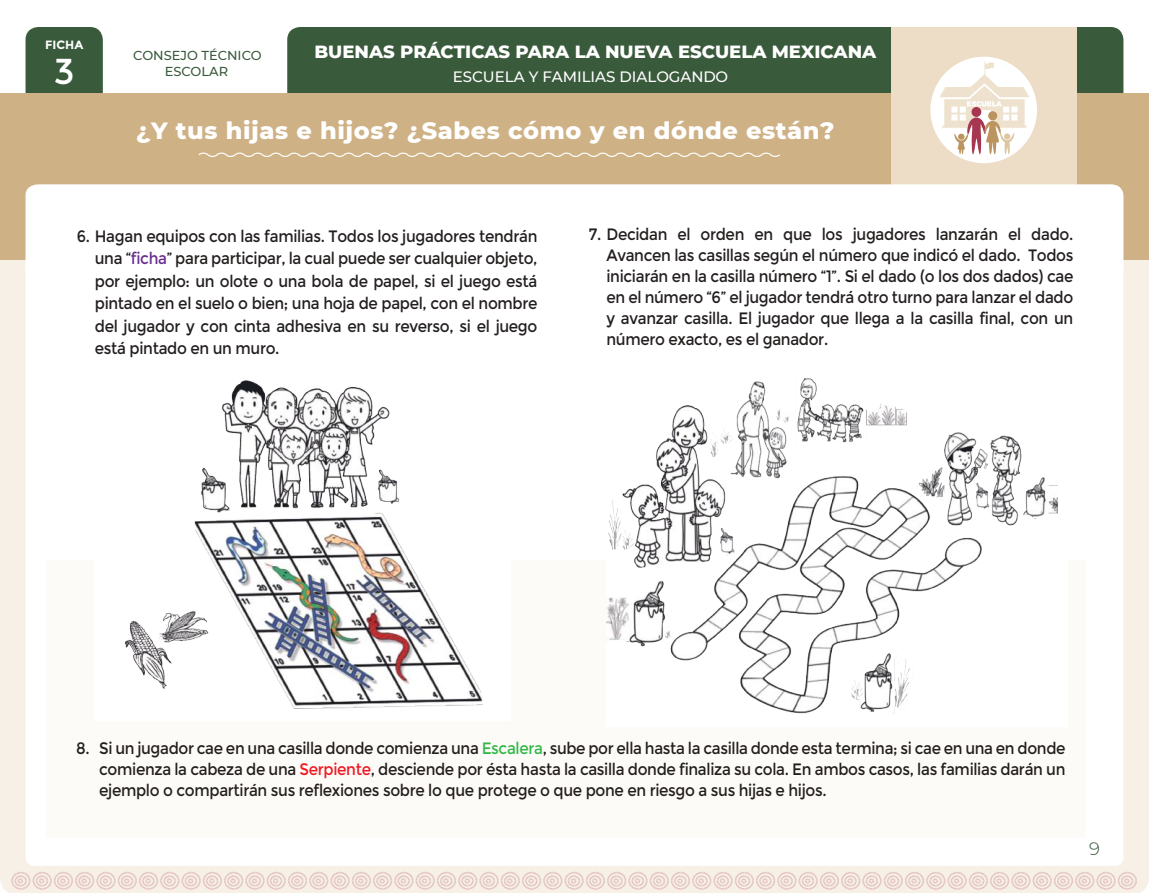
<style>
.page{position:relative;width:1149px;height:893px;background:#fff}
.page>*{position:absolute;margin:0;border:0;box-sizing:border-box;transform-origin:0 0}
.t1{font:36px "Montserrat";color:#fff}
.t2{font:800 24px "Montserrat";letter-spacing:.025em;color:#fff}
.t3{font:800 18px "Montserrat";color:#fff}
.t4{font:300 18px "Montserrat";color:#3a5a3c}
.t5{font:16.5px/21px "Montserrat";letter-spacing:-.02em;color:#241f1f;text-align:justify;scale:.92 1}
.t6{font:16.5px "Montserrat";letter-spacing:-.02em;color:#241f1f;scale:.9 1}
.t7{font:500 15px "Montserrat";color:#fff}
.t8{font:500 12.9px "Montserrat";color:#3a5a3c}
.t9{font:700 12px "Montserrat";color:#fff}
.s1{color:#692d90}
.s2{color:#33b848}
.s3{color:#ef1923}
</style>
<div class="page">
<div style="left:0;top:260px;width:1148px;height:633px;background:#f7f0e6"></div>
<div style="left:26px;top:165px;width:1097px;height:701px;background:#fff;border-radius:9px"></div>
<svg style="left:25px;top:27px;width:78px;height:66px"></svg>
<div style="left:26px;top:27px;width:77px;height:85px;background:#3a5a3c;border-radius:13px"></div>
<div style="left:287px;top:27px;width:836px;height:85px;background:#3a5a3c;border-radius:13px"></div>
<div style="left:0;top:93px;width:1148px;height:167px;background:#cfb186"></div>
<div style="left:11px;top:872px;width:19px;height:18px;border:1px solid #a2244a;border-radius:50%"></div>
<div style="left:33px;top:872px;width:19px;height:18px;border:1px solid #a2244a;border-radius:50%"></div>
<div style="left:54px;top:872px;width:19px;height:18px;border:1px solid #a2244a;border-radius:50%"></div>
<div style="left:75px;top:872px;width:19px;height:18px;border:1px solid #a2244a;border-radius:50%"></div>
<div style="left:96px;top:872px;width:19px;height:18px;border:1px solid #a2244a;border-radius:50%"></div>
<div style="left:118px;top:872px;width:19px;height:18px;border:1px solid #a2244a;border-radius:50%"></div>
<div style="left:139px;top:872px;width:19px;height:18px;border:1px solid #a2244a;border-radius:50%"></div>
<div style="left:160px;top:872px;width:19px;height:18px;border:1px solid #a2244a;border-radius:50%"></div>
<div style="left:181px;top:872px;width:20px;height:18px;border:1px solid #a2244a;border-radius:50%"></div>
<div style="left:203px;top:872px;width:19px;height:18px;border:1px solid #a2244a;border-radius:50%"></div>
<div style="left:224px;top:872px;width:19px;height:18px;border:1px solid #a2244a;border-radius:50%"></div>
<div style="left:245px;top:872px;width:19px;height:18px;border:1px solid #a2244a;border-radius:50%"></div>
<div style="left:266px;top:872px;width:20px;height:18px;border:1px solid #a2244a;border-radius:50%"></div>
<div style="left:288px;top:872px;width:19px;height:18px;border:1px solid #a2244a;border-radius:50%"></div>
<div style="left:309px;top:872px;width:19px;height:18px;border:1px solid #a2244a;border-radius:50%"></div>
<div style="left:330px;top:872px;width:19px;height:18px;border:1px solid #a2244a;border-radius:50%"></div>
<div style="left:351px;top:872px;width:20px;height:18px;border:1px solid #a2244a;border-radius:50%"></div>
<div style="left:373px;top:872px;width:19px;height:18px;border:1px solid #a2244a;border-radius:50%"></div>
<div style="left:394px;top:872px;width:19px;height:18px;border:1px solid #a2244a;border-radius:50%"></div>
<div style="left:415px;top:872px;width:19px;height:18px;border:1px solid #a2244a;border-radius:50%"></div>
<div style="left:437px;top:872px;width:19px;height:18px;border:1px solid #a2244a;border-radius:50%"></div>
<div style="left:458px;top:872px;width:19px;height:18px;border:1px solid #a2244a;border-radius:50%"></div>
<div style="left:479px;top:872px;width:19px;height:18px;border:1px solid #a2244a;border-radius:50%"></div>
<div style="left:500px;top:872px;width:19px;height:18px;border:1px solid #a2244a;border-radius:50%"></div>
<div style="left:522px;top:872px;width:19px;height:18px;border:1px solid #a2244a;border-radius:50%"></div>
<div style="left:543px;top:872px;width:19px;height:18px;border:1px solid #a2244a;border-radius:50%"></div>
<div style="left:564px;top:872px;width:19px;height:18px;border:1px solid #a2244a;border-radius:50%"></div>
<div style="left:585px;top:872px;width:19px;height:18px;border:1px solid #a2244a;border-radius:50%"></div>
<div style="left:607px;top:872px;width:19px;height:18px;border:1px solid #a2244a;border-radius:50%"></div>
<div style="left:628px;top:872px;width:19px;height:18px;border:1px solid #a2244a;border-radius:50%"></div>
<div style="left:649px;top:872px;width:19px;height:18px;border:1px solid #a2244a;border-radius:50%"></div>
<div style="left:670px;top:872px;width:19px;height:18px;border:1px solid #a2244a;border-radius:50%"></div>
<div style="left:692px;top:872px;width:19px;height:18px;border:1px solid #a2244a;border-radius:50%"></div>
<div style="left:713px;top:872px;width:19px;height:18px;border:1px solid #a2244a;border-radius:50%"></div>
<div style="left:734px;top:872px;width:19px;height:18px;border:1px solid #a2244a;border-radius:50%"></div>
<div style="left:755px;top:872px;width:20px;height:18px;border:1px solid #a2244a;border-radius:50%"></div>
<div style="left:777px;top:872px;width:19px;height:18px;border:1px solid #a2244a;border-radius:50%"></div>
<div style="left:798px;top:872px;width:19px;height:18px;border:1px solid #a2244a;border-radius:50%"></div>
<div style="left:819px;top:872px;width:19px;height:18px;border:1px solid #a2244a;border-radius:50%"></div>
<div style="left:840px;top:872px;width:20px;height:18px;border:1px solid #a2244a;border-radius:50%"></div>
<div style="left:862px;top:872px;width:19px;height:18px;border:1px solid #a2244a;border-radius:50%"></div>
<div style="left:883px;top:872px;width:19px;height:18px;border:1px solid #a2244a;border-radius:50%"></div>
<div style="left:904px;top:872px;width:19px;height:18px;border:1px solid #a2244a;border-radius:50%"></div>
<div style="left:926px;top:872px;width:19px;height:18px;border:1px solid #a2244a;border-radius:50%"></div>
<div style="left:947px;top:872px;width:19px;height:18px;border:1px solid #a2244a;border-radius:50%"></div>
<div style="left:968px;top:872px;width:19px;height:18px;border:1px solid #a2244a;border-radius:50%"></div>
<div style="left:989px;top:872px;width:19px;height:18px;border:1px solid #a2244a;border-radius:50%"></div>
<div style="left:1011px;top:872px;width:19px;height:18px;border:1px solid #a2244a;border-radius:50%"></div>
<div style="left:1032px;top:872px;width:19px;height:18px;border:1px solid #a2244a;border-radius:50%"></div>
<div style="left:1053px;top:872px;width:19px;height:18px;border:1px solid #a2244a;border-radius:50%"></div>
<div style="left:1074px;top:872px;width:19px;height:18px;border:1px solid #a2244a;border-radius:50%"></div>
<div style="left:1096px;top:872px;width:19px;height:18px;border:1px solid #a2244a;border-radius:50%"></div>
<div style="left:1117px;top:872px;width:19px;height:18px;border:1px solid #a2244a;border-radius:50%"></div>
<svg style="left:11px;top:871px;width:1125px;height:18px;background:#f0e0d9"></svg>
<svg style="left:198px;top:152px;width:582px;height:5px"></svg>
<div style="left:890px;top:27px;width:186px;height:166px;background:#edddc6"></div>
<div style="left:930px;top:57px;width:106px;height:106px;background:#fff;border-radius:50%"></div>
<svg style="left:939px;top:62px;width:90px;height:93px"></svg>
<div style="left:26px;top:184px;width:1097px;height:76px;background:#fff"></div>
<div style="left:46px;top:560px;width:1040px;height:277px;background:#fdfbf7"></div>
<img style="left:606px;top:378px;width:451px;height:336px">
<div style="left:94px;top:369px;width:416px;height:352px;background:#fff"></div>
<img style="left:125px;top:380px;width:357px;height:329px">
<p class="t9" style="left:45px;top:37px;width:40px">FICHA</p>
<h1 class="t1" style="left:54px;top:51px;width:22px">3</h1>
<p class="t8" style="left:133px;top:47px;width:130px">CONSEJO TÉCNICO</p>
<p class="t3" style="left:314px;top:38px;width:563px">BUENAS PRÁCTICAS PARA LA NUEVA ESCUELA MEXICANA</p>
<p class="t8" style="left:165px;top:62px;width:65px">ESCOLAR</p>
<p class="t7" style="left:452px;top:66px;width:277px">ESCUELA Y FAMILIAS DIALOGANDO</p>
<h2 class="t2" style="left:136px;top:113px;width:699px">¿Y tus hijas e hijos? ¿Sabes cómo y en dónde están?</h2>
<p class="t6" style="left:77px;top:226px;width:513px">6. Hagan equipos con las familias. Todos los jugadores tendrán</p>
<p class="t5" style="left:588px;top:224px;width:528px">7. Decidan el orden en que los jugadores lanzarán el dado.</p>
<p class="t5" style="left:95px;top:247px;width:482px;line-height:22.5px">una “<span class="s1">ficha</span>” para participar, la cual puede ser cualquier objeto, por ejemplo: un olote o una bola de papel, si el juego está pintado en el suelo o bien; una hoja de papel, con el nombre del jugador y con cinta adhesiva en su reverso, si el juego está pintado en un muro.</p>
<p class="t5" style="left:606px;top:245px;width:509px">Avancen las casillas según el número que indicó el dado. Todos iniciarán en la casilla número “1”. Si el dado (o los dos dados) cae en el número “6” el jugador tendrá otro turno para lanzar el dado y avanzar casilla. El jugador que llega a la casilla final, con un número exacto, es el ganador.</p>
<p class="t5" style="left:99px;top:738px;width:1051px;text-indent:-23px">8. Si un jugador cae en una casilla donde comienza una <span class="s2">Escalera</span>, sube por ella hasta la casilla donde esta termina; si cae en una en donde comienza la cabeza de una <span class="s3">Serpiente</span>, desciende por ésta hasta la casilla donde finaliza su cola. En ambos casos, las familias darán un ejemplo o compartirán sus reflexiones sobre lo que protege o que pone en riesgo a sus hijas e hijos.</p>
<p class="t4" style="left:1088px;top:836px;width:12px">9</p>
</div>
